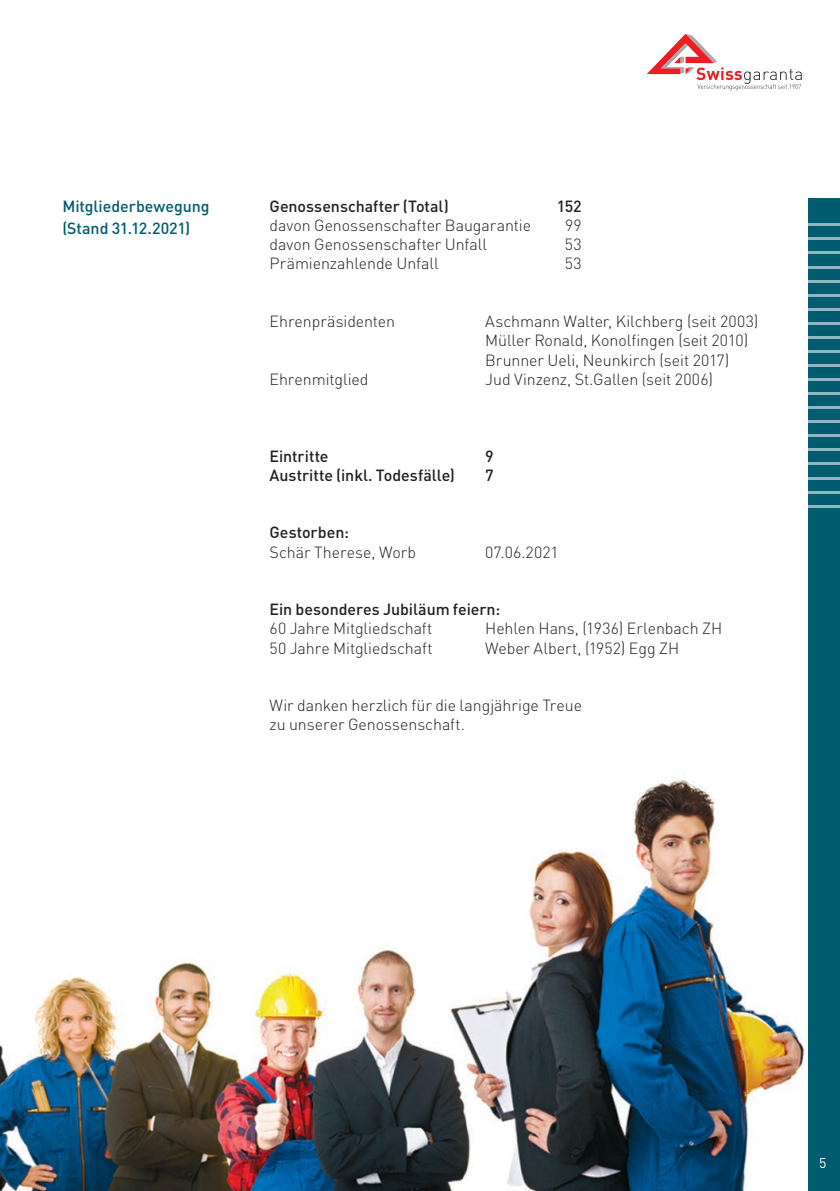
<style>
.page{position:relative;width:840px;height:1191px;background:#fff}
.page>*{position:absolute;margin:0;border:0;box-sizing:border-box;transform-origin:0 0}
.t1{font:300 16px/19.2px "DIN Pro";letter-spacing:-.005em;color:#231f20}
.t2{font:500 16px "DIN Pro";letter-spacing:-.005em;color:#231f20}
.t3{font:500 16px/22px "DIN Pro";letter-spacing:-.005em;color:#005c6e}
.t4{font:14px "DIN Pro";color:#fff}
</style>
<div class="page">
<img style="left:0;top:779px;width:805px;height:412px">
<svg style="left:647px;top:34px;width:154px;height:56px"></svg>
<div style="left:808px;top:198px;width:31px;height:993px;background:#005c6e"></div>
<hr style="left:808px;top:224px;width:31px;height:2px;background:#8fb5c2">
<hr style="left:808px;top:238px;width:31px;height:2px;background:#8fb5c2">
<hr style="left:808px;top:252px;width:31px;height:2px;background:#8fb5c2">
<hr style="left:808px;top:266px;width:31px;height:2px;background:#8fb5c2">
<hr style="left:808px;top:280px;width:31px;height:2px;background:#8fb5c2">
<hr style="left:808px;top:294px;width:31px;height:2px;background:#8fb5c2">
<hr style="left:808px;top:308px;width:31px;height:2px;background:#8fb5c2">
<hr style="left:808px;top:322px;width:31px;height:2px;background:#8fb5c2">
<hr style="left:808px;top:336px;width:31px;height:2px;background:#8fb5c2">
<hr style="left:808px;top:350px;width:31px;height:3px;background:#8fb5c2">
<hr style="left:808px;top:364px;width:31px;height:3px;background:#8fb5c2">
<hr style="left:808px;top:378px;width:31px;height:3px;background:#8fb5c2">
<hr style="left:808px;top:392px;width:31px;height:3px;background:#8fb5c2">
<hr style="left:808px;top:406px;width:31px;height:3px;background:#8fb5c2">
<hr style="left:808px;top:420px;width:31px;height:3px;background:#8fb5c2">
<hr style="left:808px;top:434px;width:31px;height:3px;background:#8fb5c2">
<hr style="left:808px;top:448px;width:31px;height:3px;background:#8fb5c2">
<hr style="left:808px;top:463px;width:31px;height:2px;background:#8fb5c2">
<hr style="left:808px;top:477px;width:31px;height:2px;background:#8fb5c2">
<hr style="left:808px;top:491px;width:31px;height:2px;background:#8fb5c2">
<hr style="left:808px;top:505px;width:31px;height:2px;background:#8fb5c2">
<p class="t3" style="left:62px;top:194px;width:148px">Mitgliederbewegung (Stand 31.12.2021)</p>
<p class="t2" style="left:269px;top:195px;width:180px">Genossenschafter (Total)</p>
<p class="t2" style="left:556px;top:195px;width:26px">152</p>
<p class="t1" style="left:269px;top:215px;width:263px">davon Genossenschafter Baugarantie</p>
<p class="t1" style="left:564px;top:215px;width:18px">99</p>
<p class="t1" style="left:269px;top:234px;width:219px">davon Genossenschafter Unfall</p>
<p class="t1" style="left:564px;top:234px;width:18px">53</p>
<p class="t1" style="left:269px;top:253px;width:170px">Prämienzahlende Unfall</p>
<p class="t1" style="left:564px;top:253px;width:18px">53</p>
<p class="t1" style="left:269px;top:311px;width:127px">Ehrenpräsidenten</p>
<p class="t1" style="left:485px;top:311px;width:274px">Aschmann Walter, Kilchberg (seit 2003)<br>Müller Ronald, Konolfingen (seit 2010)<br>Brunner Ueli, Neunkirch (seit 2017)</p>
<p class="t1" style="left:269px;top:369px;width:100px">Ehrenmitglied</p>
<p class="t1" style="left:485px;top:369px;width:229px">Jud Vinzenz, St.Gallen (seit 2006)</p>
<p class="t2" style="left:269px;top:445px;width:61px">Eintritte</p>
<p class="t2" style="left:485px;top:445px;width:10px">9</p>
<p class="t2" style="left:269px;top:464px;width:187px">Austritte (inkl. Todesfälle)</p>
<p class="t2" style="left:485px;top:464px;width:10px">7</p>
<p class="t2" style="left:269px;top:522px;width:81px">Gestorben:</p>
<p class="t1" style="left:269px;top:541px;width:148px">Schär Therese, Worb</p>
<p class="t1" style="left:485px;top:541px;width:75px">07.06.2021</p>
<p class="t2" style="left:269px;top:598px;width:232px">Ein besonderes Jubiläum feiern:</p>
<p class="t1" style="left:269px;top:618px;width:164px">60 Jahre Mitgliedschaft</p>
<p class="t1" style="left:485px;top:618px;width:238px">Hehlen Hans, (1936) Erlenbach ZH</p>
<p class="t1" style="left:269px;top:637px;width:164px">50 Jahre Mitgliedschaft</p>
<p class="t1" style="left:485px;top:637px;width:195px">Weber Albert, (1952) Egg ZH</p>
<p class="t1" style="left:269px;top:695px;width:314px">Wir danken herzlich für die langjährige Treue zu unserer Genossenschaft.</p>
<p class="t4" style="left:818px;top:1153px;width:9px">5</p>
</div>
